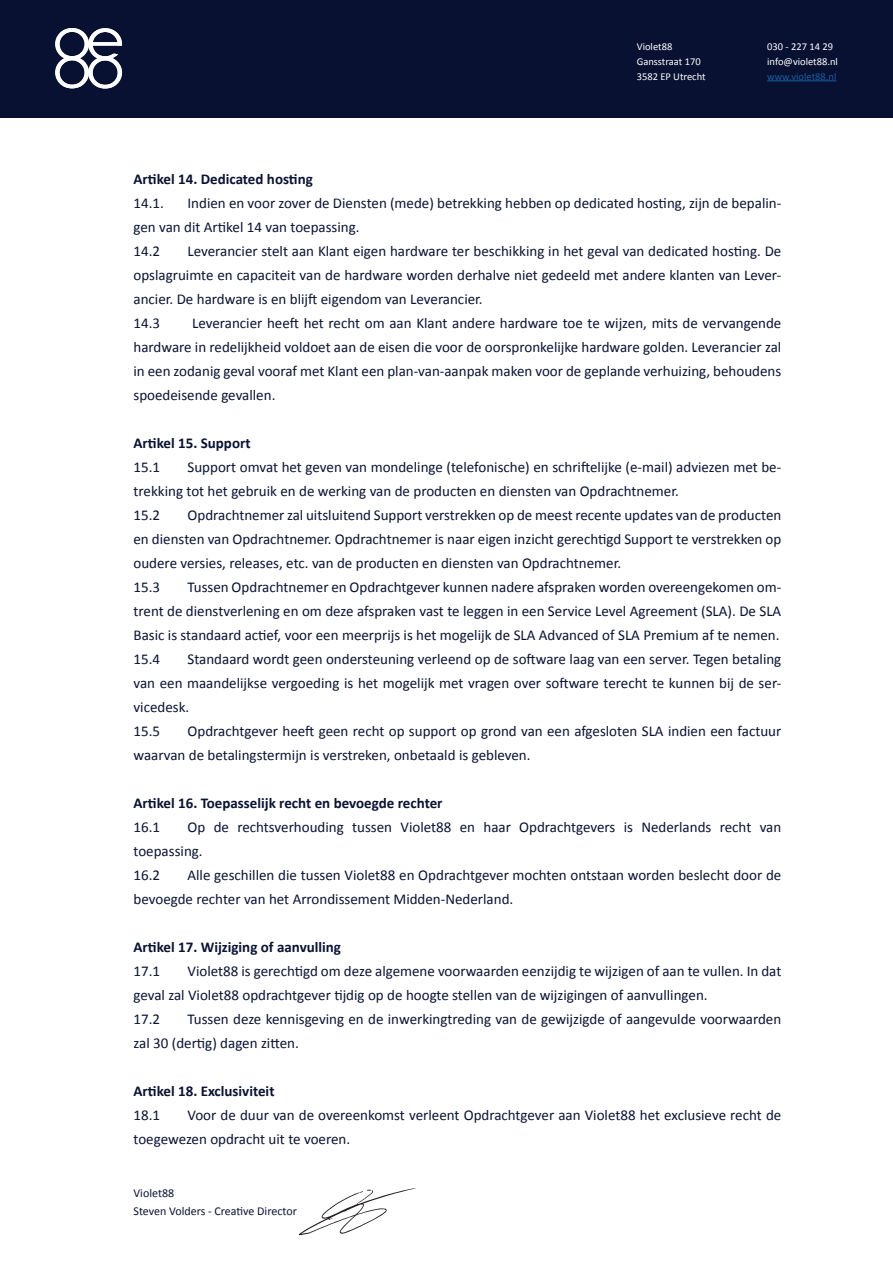
<style>
.page{position:relative;width:893px;height:1263px;background:#fff}
.page>*{position:absolute;margin:0;border:0;box-sizing:border-box;transform-origin:0 0}
.t1{font:15px/24px "Calibri";color:#0a1332}
.t2{font:700 15px "Calibri";color:#0a1332}
.t3{font:12px/18px "Calibri";color:#0a1332}
.t4{font:10.5px "Calibri";color:#fff}
.t5{font:10.5px "Calibri";color:#175d9e}
</style>
<div class="page">
<div style="left:0;top:0;width:893px;height:117px;background:#081132"></div>
<hr style="left:767px;top:80px;width:69px;height:1px;background:#175d9e">
<svg style="left:55px;top:28px;width:67px;height:61px"></svg>
<svg style="left:92px;top:42px;width:30px;height:4px"></svg>
<svg style="left:299px;top:1188px;width:117px;height:47px"></svg>
<p class="t4" style="left:637px;top:39px;width:37px">Violet88</p>
<p class="t4" style="left:637px;top:54px;width:66px">Gansstraat 170</p>
<p class="t4" style="left:637px;top:69px;width:70px">3582 EP Utrecht</p>
<p class="t4" style="left:767px;top:39px;width:67px">030 - 227 14 29</p>
<p class="t4" style="left:767px;top:54px;width:72px">info@violet88.nl</p>
<p class="t5" style="left:767px;top:69px;width:71px">www.violet88.nl</p>
<p class="t2" style="left:134px;top:168px;width:181px">Artikel 14. Dedicated hosting</p>
<p class="t1" style="left:134px;top:190px;width:32px">14.1.</p>
<p class="t1" style="left:134px;top:190px;width:649px;text-indent:54px">Indien en voor zover de Diensten (mede) betrekking hebben op dedicated hosting, zijn de bepalin&shy;gen van dit Artikel 14 van toepassing.</p>
<p class="t1" style="left:134px;top:238px;width:28px">14.2</p>
<p class="t1" style="left:134px;top:238px;width:649px;text-align:justify;text-indent:54px">Leverancier stelt aan Klant eigen hardware ter beschikking in het geval van dedicated hosting. De opslagruimte en capaciteit van de hardware worden derhalve niet gedeeld met andere klanten van Lever&shy;ancier. De hardware is en blijft eigendom van Leverancier.</p>
<p class="t1" style="left:134px;top:310px;width:28px">14.3</p>
<p class="t1" style="left:134px;top:310px;width:649px;text-align:justify;text-indent:59px">Leverancier heeft het recht om aan Klant andere hardware toe te wijzen, mits de vervangende hardware in redelijkheid voldoet aan de eisen die voor de oorspronkelijke hardware golden. Leverancier zal in een zodanig geval vooraf met Klant een plan-van-aanpak maken voor de geplande verhuizing, behoudens spoedeisende gevallen.</p>
<p class="t2" style="left:134px;top:432px;width:119px">Artikel 15. Support</p>
<p class="t1" style="left:134px;top:454px;width:28px">15.1</p>
<p class="t1" style="left:134px;top:454px;width:649px;text-indent:54px">Support omvat het geven van mondelinge (telefonische) en schriftelijke (e-mail) adviezen met be&shy;trekking tot het gebruik en de werking van de producten en diensten van Opdrachtnemer.</p>
<p class="t1" style="left:134px;top:502px;width:28px">15.2</p>
<p class="t1" style="left:134px;top:502px;width:649px;text-align:justify;text-indent:54px">Opdrachtnemer zal uitsluitend Support verstrekken op de meest recente updates van de producten en diensten van Opdrachtnemer. Opdrachtnemer is naar eigen inzicht gerechtigd Support te verstrekken op oudere versies, releases, etc. van de producten en diensten van Opdrachtnemer.</p>
<p class="t1" style="left:134px;top:574px;width:28px">15.3</p>
<p class="t1" style="left:134px;top:574px;width:649px;text-align:justify;text-indent:54px">Tussen Opdrachtnemer en Opdrachtgever kunnen nadere afspraken worden overeengekomen om&shy;trent de dienstverlening en om deze afspraken vast te leggen in een Service Level Agreement (SLA). De SLA Basic is standaard actief, voor een meerprijs is het mogelijk de SLA Advanced of SLA Premium af te nemen.</p>
<p class="t1" style="left:134px;top:646px;width:28px">15.4</p>
<p class="t1" style="left:134px;top:646px;width:649px;text-align:justify;text-indent:54px">Standaard wordt geen ondersteuning verleend op de software laag van een server. Tegen betaling van een maandelijkse vergoeding is het mogelijk met vragen over software terecht te kunnen bij de ser&shy;vicedesk.</p>
<p class="t1" style="left:134px;top:718px;width:28px">15.5</p>
<p class="t1" style="left:134px;top:718px;width:649px;text-indent:54px">Opdrachtgever heeft geen recht op support op grond van een afgesloten SLA indien een factuur waarvan de betalingstermijn is verstreken, onbetaald is gebleven.</p>
<p class="t2" style="left:134px;top:792px;width:311px">Artikel 16. Toepasselijk recht en bevoegde rechter</p>
<p class="t1" style="left:134px;top:814px;width:28px">16.1</p>
<p class="t1" style="left:134px;top:814px;width:649px;text-indent:54px">Op de rechtsverhouding tussen Violet88 en haar Opdrachtgevers is Nederlands recht van toepassing.</p>
<p class="t1" style="left:134px;top:862px;width:28px">16.2</p>
<p class="t1" style="left:134px;top:862px;width:649px;text-indent:54px">Alle geschillen die tussen Violet88 en Opdrachtgever mochten ontstaan worden beslecht door de bevoegde rechter van het Arrondissement Midden-Nederland.</p>
<p class="t2" style="left:134px;top:936px;width:209px">Artikel 17. Wijziging of aanvulling</p>
<p class="t1" style="left:134px;top:958px;width:28px">17.1</p>
<p class="t1" style="left:134px;top:958px;width:649px;text-indent:54px">Violet88 is gerechtigd om deze algemene voorwaarden eenzijdig te wijzigen of aan te vullen. In dat geval zal Violet88 opdrachtgever tijdig op de hoogte stellen van de wijzigingen of aanvullingen.</p>
<p class="t1" style="left:134px;top:1006px;width:28px">17.2</p>
<p class="t1" style="left:134px;top:1006px;width:649px;text-indent:54px">Tussen deze kennisgeving en de inwerkingtreding van de gewijzigde of aangevulde voorwaarden zal 30 (dertig) dagen zitten.</p>
<p class="t2" style="left:134px;top:1080px;width:143px">Artikel 18. Exclusiviteit</p>
<p class="t1" style="left:134px;top:1102px;width:28px">18.1</p>
<p class="t1" style="left:134px;top:1102px;width:649px;text-indent:54px">Voor de duur van de overeenkomst verleent Opdrachtgever aan Violet88 het exclusieve recht de toegewezen opdracht uit te voeren.</p>
<p class="t3" style="left:134px;top:1184px;width:165px">Violet88<br>Steven Volders - Creative Director</p>
</div>
